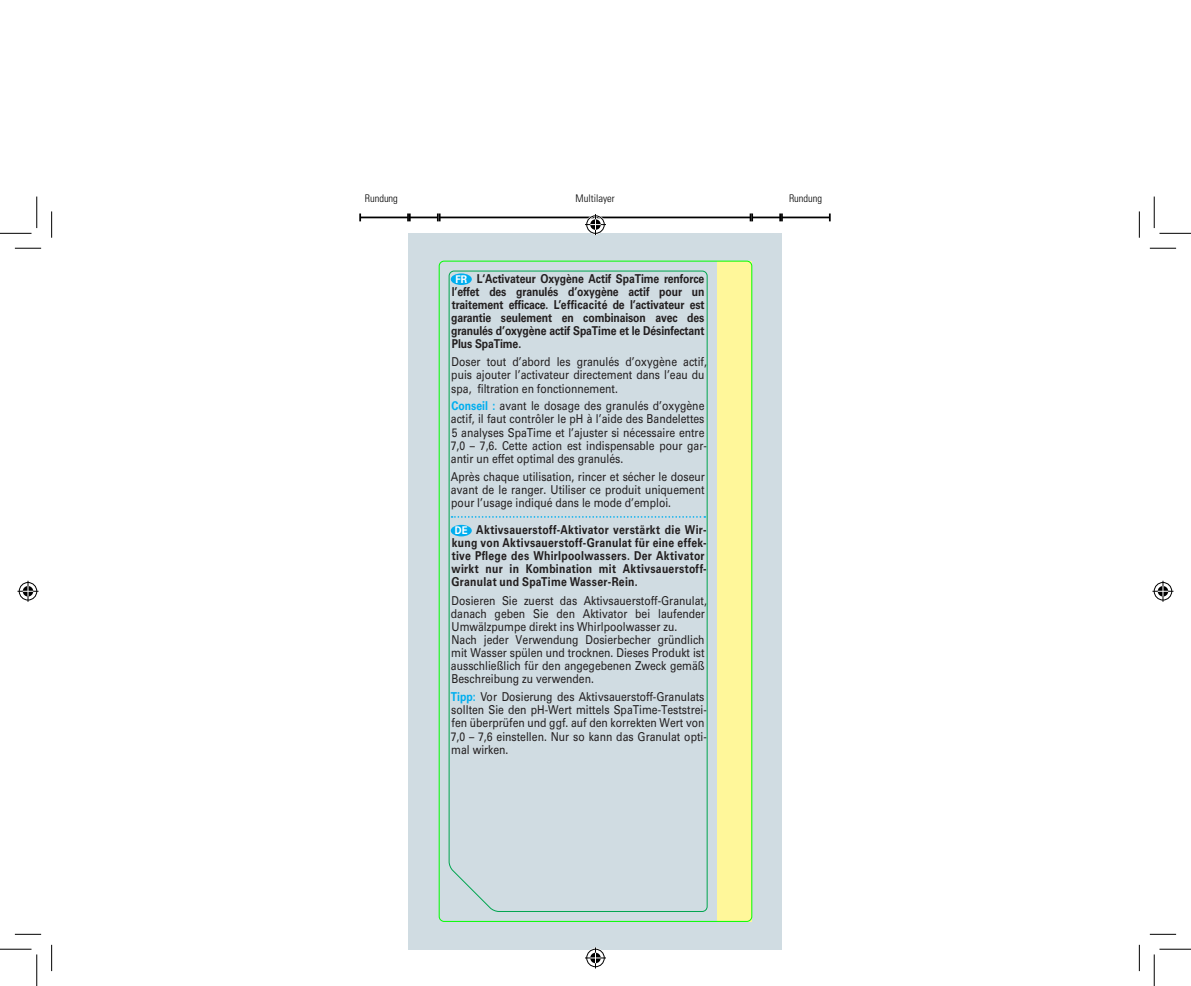
<style>
.page{position:relative;width:1191px;height:986px;background:#fff}
.page>*{position:absolute;margin:0;border:0;box-sizing:border-box;transform-origin:0 0}
.t1{font:12.25px/13.1px "Univers LT Std";color:#231f20;scale:.85 1}
.t2{font:700 12.25px/13.1px "Univers LT Std";letter-spacing:.025em;color:#231f20;text-align:justify;scale:.85 1}
.t3{font:300 condensed 10.5px "Univers LT Std";color:#000}
.s1{font-size:10.67px;color:#fff}
.s2{font-weight:700;color:#00aeef}
</style>
<div class="page">
<div style="left:409px;top:233px;width:372px;height:715px;background:#d0dce2"></div>
<hr style="left:360px;top:216px;width:48px;height:2px;background:#000">
<svg style="left:359px;top:213px;width:2px;height:8px"></svg>
<hr style="left:410px;top:216px;width:28px;height:2px;background:#000">
<svg style="left:407px;top:213px;width:4px;height:8px"></svg>
<hr style="left:440px;top:216px;width:310px;height:2px;background:#000">
<svg style="left:437px;top:213px;width:3px;height:8px"></svg>
<hr style="left:782px;top:216px;width:48px;height:2px;background:#000">
<hr style="left:752px;top:216px;width:28px;height:2px;background:#000">
<svg style="left:749px;top:213px;width:4px;height:8px"></svg>
<svg style="left:779px;top:213px;width:4px;height:8px"></svg>
<div style="left:717px;top:261px;width:35px;height:660px;background:#fff79a"></div>
<div style="left:448px;top:270px;width:260px;height:642px;background:#d0dce2"></div>
<svg style="left:15px;top:248px;width:26px;height:1px"></svg>
<svg style="left:1150px;top:248px;width:26px;height:1px"></svg>
<svg style="left:15px;top:933px;width:26px;height:1px"></svg>
<svg style="left:1150px;top:933px;width:26px;height:1px"></svg>
<svg style="left:51px;top:211px;width:1px;height:27px"></svg>
<svg style="left:51px;top:944px;width:1px;height:26px"></svg>
<svg style="left:1139px;top:211px;width:1px;height:27px"></svg>
<svg style="left:1139px;top:944px;width:1px;height:26px"></svg>
<hr style="left:0;top:233px;width:32px;height:1px;background:#000">
<hr style="left:1159px;top:233px;width:32px;height:1px;background:#000">
<hr style="left:0;top:948px;width:32px;height:1px;background:#000">
<hr style="left:1159px;top:948px;width:32px;height:1px;background:#000">
<hr style="left:36px;top:196px;width:1px;height:32px;background:#000">
<hr style="left:36px;top:954px;width:1px;height:31px;background:#000">
<hr style="left:1154px;top:196px;width:1px;height:32px;background:#000">
<hr style="left:1154px;top:954px;width:1px;height:31px;background:#000">
<svg style="left:585px;top:214px;width:21px;height:21px"></svg>
<svg style="left:585px;top:947px;width:21px;height:21px"></svg>
<svg style="left:18px;top:580px;width:21px;height:21px"></svg>
<svg style="left:1152px;top:580px;width:21px;height:21px"></svg>
<p class="t3" style="left:365px;top:192px;width:35px">Rundung</p>
<p class="t3" style="left:575px;top:192px;width:41px">Multilayer</p>
<p class="t3" style="left:789px;top:192px;width:35px">Rundung</p>
<p class="t2" style="left:451px;top:272px;width:300px;text-indent:4px"><span class="s1">FR</span> L‘Activateur Oxygène Actif SpaTime renforce l’effet des granulés d’oxygène actif pour un traitement efficace. L’efficacité de l’activateur est garantie seulement en combinaison avec des granulés d’oxygène actif SpaTime et le Désinfectant Plus SpaTime.</p>
<p class="t1" style="left:451px;top:355px;width:302px">Doser tout d’abord les granulés d’oxygène actif, puis ajouter l’activateur directement dans l’eau du spa, filtration en fonctionnement.</p>
<p class="t1" style="left:451px;top:399px;width:303px"><span class="s2">Conseil :</span> avant le dosage des granulés d’oxygène actif, il faut contrôler le pH à l’aide des Bandelettes 5 analyses SpaTime et l’ajuster si nécessaire entre 7,0 – 7,6. Cette action est indispensable pour gar&shy;antir un effet optimal des granulés.</p>
<p class="t1" style="left:451px;top:469px;width:300px;text-align:justify">Après chaque utilisation, rincer et sécher le doseur avant de le ranger. Utiliser ce produit uniquement pour l’usage indiqué dans le mode d’emploi.</p>
<p class="t2" style="left:451px;top:523px;width:302px;text-align:left"><span class="s1">DE</span> Aktivsauerstoff-Aktivator verstärkt die Wir&shy;kung von Aktivsauerstoff-Granulat für eine effek&shy;tive Pflege des Whirlpoolwassers. Der Aktivator wirkt nur in Kombination mit Aktivsauerstoff-Granulat und SpaTime Wasser-Rein.</p>
<p class="t1" style="left:451px;top:593px;width:303px">Dosieren Sie zuerst das Aktivsauerstoff-Granulat, danach geben Sie den Aktivator bei laufender Umwälzpumpe direkt ins Whirlpoolwasser zu.<br>Nach jeder Verwendung Dosierbecher gründlich mit Wasser spülen und trocknen. Dieses Produkt ist ausschließlich für den angegebenen Zweck gemäß Beschreibung zu verwenden.</p>
<p class="t1" style="left:451px;top:690px;width:303px"><span class="s2">Tipp:</span> Vor Dosierung des Aktivsauerstoff-Granulats sollten Sie den pH-Wert mittels SpaTime-Teststrei&shy;fen überprüfen und ggf. auf den korrekten Wert von 7,0 – 7,6 einstellen. Nur so kann das Granulat opti&shy;mal wirken.</p>
</div>
